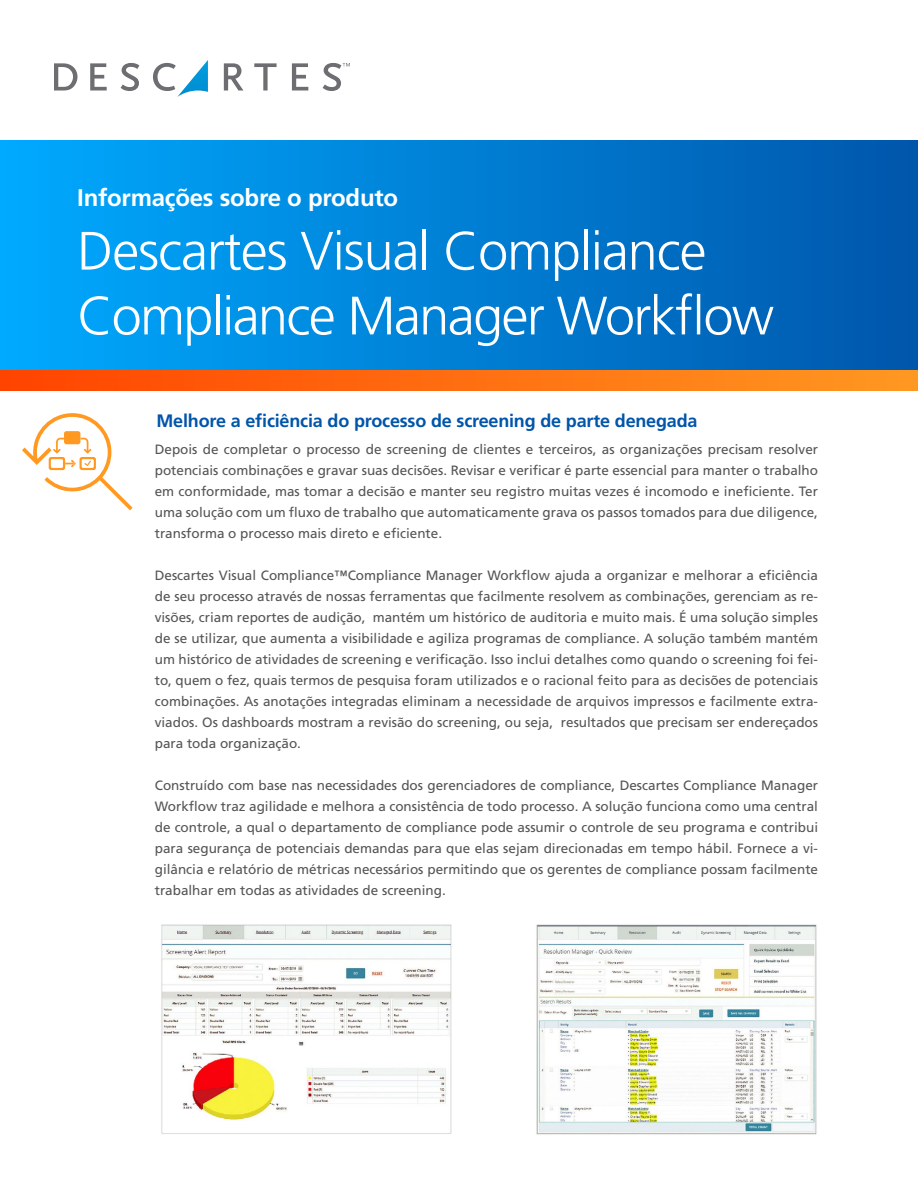
<style>
.page{position:relative;width:918px;height:1188px;background:#fff}
.page>*{position:absolute;margin:0;border:0;box-sizing:border-box;transform-origin:0 0}
.t1{font:300 54px/64.8px "Frutiger LT Std";letter-spacing:-.02em;color:#fff}
.t2{font:700 24px "Frutiger LT Std";letter-spacing:-.01em;color:#fff}
.t3{font:700 18px "Frutiger LT Std";letter-spacing:-.01em;color:#05a}
.t4{font:13.5px/21px "Frutiger LT Std";color:#555;text-align:justify}
</style>
<div class="page">
<div style="left:0;top:369px;width:918px;height:21px;background:linear-gradient(to right,#f40,#ff9822)"></div>
<div style="left:0;top:141px;width:918px;height:228px;background:linear-gradient(to right,#0af,#0056ab)"></div>
<svg style="left:54px;top:63px;width:23px;height:28px"></svg>
<svg style="left:90px;top:63px;width:17px;height:28px"></svg>
<svg style="left:121px;top:63px;width:18px;height:28px"></svg>
<svg style="left:153px;top:60px;width:55px;height:37px"></svg>
<svg style="left:224px;top:63px;width:19px;height:28px"></svg>
<svg style="left:254px;top:63px;width:23px;height:28px"></svg>
<svg style="left:292px;top:63px;width:16px;height:28px"></svg>
<svg style="left:323px;top:63px;width:27px;height:28px"></svg>
<svg style="left:22px;top:413px;width:111px;height:97px"></svg>
<img style="left:160px;top:924px;width:657px;height:211px">
<h2 class="t2" style="left:77px;top:184px;width:322px">Informações sobre o produto</h2>
<h1 class="t1" style="left:77px;top:219px;width:698px">Descartes Visual Compliance<br>Compliance Manager Workflow</h1>
<h3 class="t3" style="left:156px;top:410px;width:543px">Melhore a eficiência do processo de screening de parte denegada</h3>
<p class="t4" style="left:155px;top:439px;width:665px">Depois de completar o processo de screening de clientes e terceiros, as organizações precisam resolver potenciais combinações e gravar suas decisões. Revisar e verificar é parte essencial para manter o trabalho em conformidade, mas tomar a decisão e manter seu registro muitas vezes é incomodo e ineficiente. Ter uma solução com um fluxo de trabalho que automaticamente grava os passos tomados para due diligence, transforma o processo mais direto e eficiente.</p>
<p class="t4" style="left:155px;top:565px;width:665px">Descartes Visual Compliance™Compliance Manager Workflow ajuda a organizar e melhorar a eficiência de seu processo através de nossas ferramentas que facilmente resolvem as combinações, gerenciam as re&shy;visões, criam reportes de audição, mantém um histórico de auditoria e muito mais. É uma solução simples de se utilizar, que aumenta a visibilidade e agiliza programas de compliance. A solução também mantém um histórico de atividades de screening e verificação. Isso inclui detalhes como quando o screening foi fei&shy;to, quem o fez, quais termos de pesquisa foram utilizados e o racional feito para as decisões de potenciais combinações. As anotações integradas eliminam a necessidade de arquivos impressos e facilmente extra&shy;viados. Os dashboards mostram a revisão do screening, ou seja, resultados que precisam ser endereçados para toda organização.</p>
<p class="t4" style="left:155px;top:775px;width:665px">Construído com base nas necessidades dos gerenciadores de compliance, Descartes Compliance Manager Workflow traz agilidade e melhora a consistência de todo processo. A solução funciona como uma central de controle, a qual o departamento de compliance pode assumir o controle de seu programa e contribui para segurança de potenciais demandas para que elas sejam direcionadas em tempo hábil. Fornece a vi&shy;gilância e relatório de métricas necessários permitindo que os gerentes de compliance possam facilmente trabalhar em todas as atividades de screening.</p>
</div>
